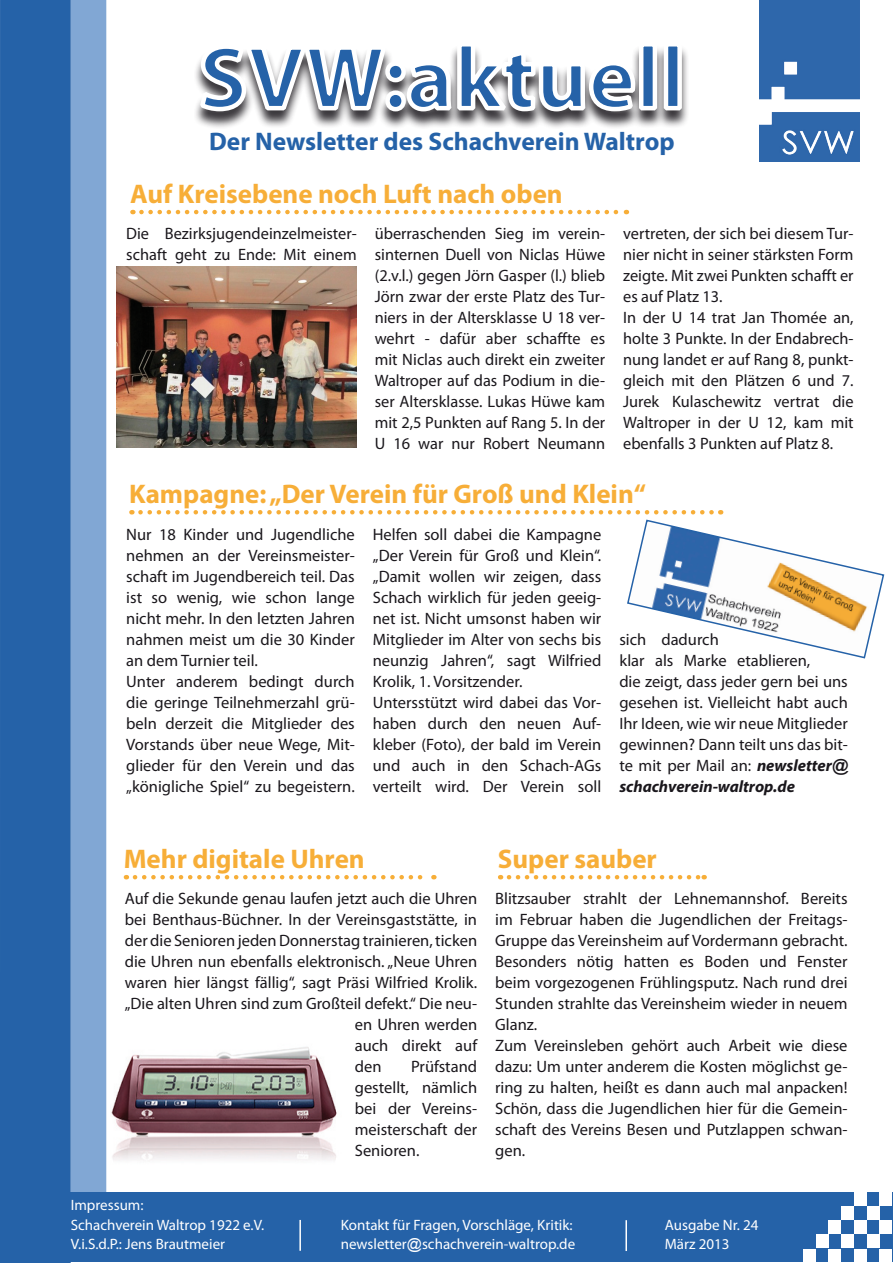
<style>
.page{position:relative;width:893px;height:1263px;background:#fff}
.page>*{position:absolute;margin:0;border:0;box-sizing:border-box;transform-origin:0 0}
.Titel{font:700 90px "Myriad Pro";color:#2562a8}
.Überschrift{font:700 27px "Myriad Pro";color:#f7ae38}
.Musterüberschrift{font:700 25.5px "Myriad Pro";color:#2562a8}
.Textkörper{font:16.5px/21px "Myriad Pro";color:#1a171c;text-align:justify}
.Fußzeile{font:15px "Myriad Pro";color:#fff}
.s1{font-weight:700;font-style:italic}
.s2{font-family:"Arial";font-weight:700;font-style:italic}
.s3{font-family:"Arial"}
</style>
<div class="page">
<div style="left:71px;top:0;width:35px;height:1235px;background:#81a7d4"></div>
<div style="left:0;top:0;width:71px;height:1263px;background:#2562a8"></div>
<img style="left:759px;top:0;width:100px;height:162px">
<div style="left:1px;top:1192px;width:891px;height:70px;background:#2562a8"></div>
<div style="left:879px;top:1192px;width:13px;height:14px;background:#fff"></div>
<div style="left:879px;top:1220px;width:13px;height:13px;background:#fff"></div>
<div style="left:879px;top:1249px;width:13px;height:14px;background:#fff"></div>
<div style="left:867px;top:1206px;width:12px;height:14px;background:#fff"></div>
<div style="left:867px;top:1234px;width:12px;height:13px;background:#fff"></div>
<div style="left:854px;top:1192px;width:13px;height:14px;background:#fff"></div>
<div style="left:854px;top:1220px;width:13px;height:13px;background:#fff"></div>
<div style="left:854px;top:1249px;width:13px;height:14px;background:#fff"></div>
<div style="left:841px;top:1206px;width:13px;height:14px;background:#fff"></div>
<div style="left:841px;top:1234px;width:13px;height:13px;background:#fff"></div>
<div style="left:828px;top:1220px;width:13px;height:14px;background:#fff"></div>
<div style="left:828px;top:1249px;width:13px;height:14px;background:#fff"></div>
<div style="left:803px;top:1249px;width:13px;height:14px;background:#fff"></div>
<div style="left:816px;top:1234px;width:12px;height:14px;background:#fff"></div>
<hr style="left:625px;top:1220px;width:2px;height:31px;background:#fff">
<svg style="left:141px;top:210px;width:486px;height:4px"></svg>
<svg style="left:135px;top:875px;width:299px;height:5px"></svg>
<div style="left:192px;top:44px;width:497px;height:86px;background:#1a171c;opacity:.85"></div>
<div style="left:664px;top:42px;width:18px;height:68px;border:4px solid #fff"></div>
<hr style="left:299px;top:1220px;width:2px;height:31px;background:#fff">
<svg style="left:196px;top:42px;width:481px;height:88px"></svg>
<img style="left:111px;top:1047px;width:226px;height:113px">
<svg style="left:509px;top:875px;width:196px;height:4px"></svg>
<svg style="left:140px;top:510px;width:745px;height:149px"></svg>
<img style="left:116px;top:267px;width:241px;height:181px">
<p class="Titel" style="left:199px;top:19px;width:488px">SVW:aktuell</p>
<p class="Musterüberschrift" style="left:209px;top:125px;width:467px">Der Newsletter des Schachverein Waltrop</p>
<p class="Überschrift" style="left:130px;top:176px;width:434px">Auf Kreisebene noch Luft nach oben</p>
<p class="Textkörper" style="left:126px;top:222px;width:232px">Die Bezirksjugendeinzelmeister&shy;schaft geht zu Ende: Mit einem</p>
<p class="Textkörper" style="left:375px;top:222px;width:232px">überraschenden Sieg im verein&shy;sinternen Duell von Niclas Hüwe (2.v.l.) gegen Jörn Gasper (l.) blieb Jörn zwar der erste Platz des Tur&shy;niers in der Altersklasse U 18 ver&shy;wehrt - dafür aber schaffte es mit Niclas auch direkt ein zweiter Waltroper auf das Podium in die&shy;ser Altersklasse. Lukas Hüwe kam mit 2,5 Punkten auf Rang 5. In der U 16 war nur Robert Neumann</p>
<p class="Textkörper" style="left:623px;top:222px;width:232px">vertreten, der sich bei diesem Tur&shy;nier nicht in seiner stärksten Form zeigte. Mit zwei Punkten schafft er es auf Platz 13.</p>
<p class="Textkörper" style="left:623px;top:306px;width:232px">In der U 14 trat Jan Thomée an, holte 3 Punkte. In der Endabrech&shy;nung landet er auf Rang 8, punkt&shy;gleich mit den Plätzen 6 und 7.<br>Jurek Kulaschewitz vertrat die Waltroper in der U 12, kam mit ebenfalls 3 Punkten auf Platz 8.</p>
<p class="Überschrift" style="left:129px;top:477px;width:518px">Kampagne: „Der Verein für Groß und Klein“</p>
<p class="Textkörper" style="left:126px;top:524px;width:230px">Nur 18 Kinder und Jugendliche nehmen an der Vereinsmeister&shy;schaft im Jugendbereich teil. Das ist so wenig, wie schon lange nicht mehr. In den letzten Jahren nahmen meist um die 30 Kinder an dem Turnier teil.</p>
<p class="Textkörper" style="left:126px;top:671px;width:230px">Unter anderem bedingt durch die geringe Teilnehmerzahl grü&shy;beln derzeit die Mitglieder des Vorstands über neue Wege, Mit&shy;glieder für den Verein und das „königliche Spiel“ zu begeistern.</p>
<p class="Textkörper" style="left:373px;top:524px;width:230px">Helfen soll dabei die Kampagne „Der Verein für Groß und Klein“. „Damit wollen wir zeigen, dass Schach wirklich für jeden geeig&shy;net ist. Nicht umsonst haben wir Mitglieder im Alter von sechs bis neunzig Jahren“, sagt Wilfried Krolik, 1. Vorsitzender.</p>
<p class="Textkörper" style="left:373px;top:692px;width:230px">Untersstützt wird dabei das Vor&shy;haben durch den neuen Auf&shy;kleber (Foto), der bald im Verein und auch in den Schach-AGs verteilt wird. Der Verein soll</p>
<p class="Textkörper" style="left:619px;top:629px;width:230px;text-align:left">sich dadurch<br>klar als Marke etablieren,<br>die zeigt, dass jeder gern bei uns gesehen ist. Vielleicht habt auch<br>Ihr Ideen, wie wir neue Mitglieder gewinnen? Dann teilt uns das bit&shy;te mit per Mail an: <span class="s1">newsletter</span><span class="s2">@ </span><span class="s1">schachverein-waltrop.de</span></p>
<p class="Überschrift" style="left:124px;top:841px;width:243px">Mehr digitale Uhren</p>
<p class="Textkörper" style="left:125px;top:888px;width:354px">Auf die Sekunde genau laufen jetzt auch die Uhren</p>
<p class="Textkörper" style="left:125px;top:909px;width:354px">bei Benthaus-Büchner. In der Vereinsgaststätte, in</p>
<p class="Textkörper" style="left:125px;top:930px;width:354px">der die Senioren jeden Donnerstag trainieren, ticken</p>
<p class="Textkörper" style="left:125px;top:951px;width:354px">die Uhren nun ebenfalls elektronisch. „Neue Uhren</p>
<p class="Textkörper" style="left:125px;top:972px;width:354px">waren hier längst fällig“, sagt Präsi Wilfried Krolik.</p>
<p class="Textkörper" style="left:125px;top:993px;width:354px">„Die alten Uhren sind zum Großteil defekt.“ Die neu-</p>
<p class="Textkörper" style="left:355px;top:1014px;width:124px">en Uhren werden</p>
<p class="Textkörper" style="left:355px;top:1035px;width:124px">auch direkt auf</p>
<p class="Textkörper" style="left:355px;top:1056px;width:28px">den</p>
<p class="Textkörper" style="left:355px;top:1056px;width:124px;text-indent:56px">Prüfstand gestellt, nämlich bei der Vereins&shy;meisterschaft der Senioren.</p>
<p class="Überschrift" style="left:498px;top:841px;width:160px">Super sauber</p>
<p class="Textkörper" style="left:495px;top:888px;width:354px">Blitzsauber strahlt der Lehnemannshof. Bereits im Februar haben die Jugendlichen der Freitags-Gruppe das Vereinsheim auf Vordermann gebracht.<br>Besonders nötig hatten es Boden und Fenster beim vorgezogenen Frühlingsputz. Nach rund drei Stunden strahlte das Vereinsheim wieder in neuem Glanz.</p>
<p class="Textkörper" style="left:495px;top:1035px;width:354px">Zum Vereinsleben gehört auch Arbeit wie diese dazu: Um unter anderem die Kosten möglichst ge&shy;ring zu halten, heißt es dann auch mal anpacken!<br>Schön, dass die Jugendlichen hier für die Gemein&shy;schaft des Vereins Besen und Putzlappen schwan&shy;gen.</p>
<p class="Fußzeile" style="left:71px;top:1196px;width:74px">Impressum:</p>
<p class="Fußzeile" style="left:71px;top:1215px;width:195px">Schachverein Waltrop 1922 e.V.</p>
<p class="Fußzeile" style="left:341px;top:1215px;width:233px">Kontakt für Fragen, Vorschläge, Kritik:</p>
<p class="Fußzeile" style="left:665px;top:1215px;width:95px">Ausgabe Nr. 24</p>
<p class="Fußzeile" style="left:71px;top:1235px;width:156px">V.i.S.d.P.: Jens Brautmeier</p>
<p class="Fußzeile" style="left:341px;top:1235px;width:236px">newsletter<span class="s3">@</span>schachverein-waltrop.de</p>
<p class="Fußzeile" style="left:665px;top:1235px;width:66px">März 2013</p>
</div>
